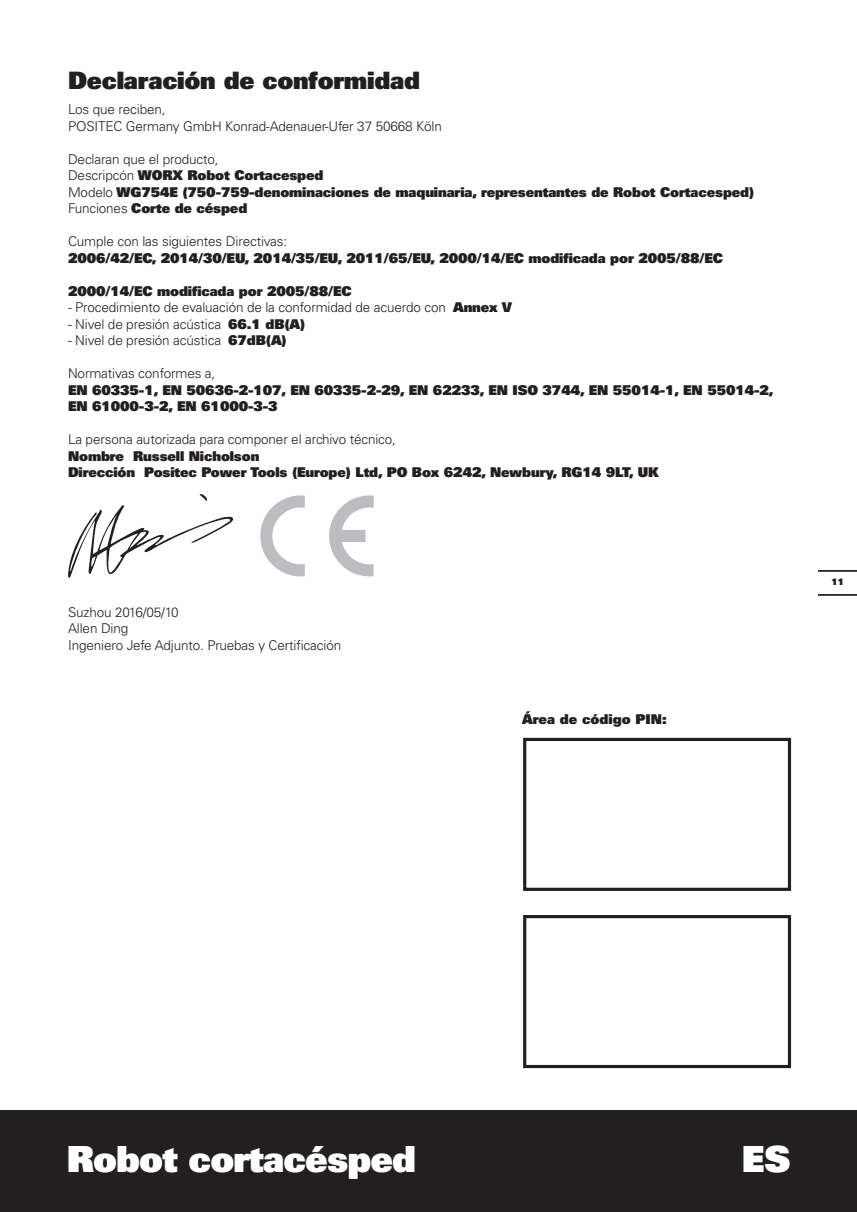
<style>
.page{position:relative;width:857px;height:1212px;background:#fff}
.page>*{position:absolute;margin:0;border:0;box-sizing:border-box;transform-origin:0 0}
.t1{font:900 36px "Univers";letter-spacing:-.025em;color:#fff}
.t2{font:900 24px "Univers";letter-spacing:-.01em;color:#231f20}
.t3{font:900 13.5px/16.5px "Univers";letter-spacing:-.01em;color:#231f20}
.t4{font:300 13.5px/16.5px "Univers";letter-spacing:-.01em;color:#231f20}
.t5{font:900 9px "Univers";color:#231f20}
.s1{font-weight:300}
.s2{font-weight:900}
</style>
<div class="page">
<div style="left:0;top:1110px;width:857px;height:102px;background:#231f20"></div>
<hr style="left:819px;top:594px;width:38px;height:2px;background:#000">
<hr style="left:819px;top:570px;width:38px;height:2px;background:#000">
<svg style="left:68px;top:494px;width:166px;height:84px"></svg>
<svg style="left:260px;top:495px;width:45px;height:81px"></svg>
<svg style="left:329px;top:495px;width:45px;height:81px"></svg>
<div style="left:523px;top:738px;width:268px;height:153px;border:3px solid #231f20"></div>
<div style="left:523px;top:915px;width:268px;height:153px;border:3px solid #231f20"></div>
<h2 class="t2" style="left:68px;top:64px;width:353px">Declaración de conformidad</h2>
<p class="t4" style="left:68px;top:101px;width:375px">Los que reciben,<br>POSITEC Germany GmbH Konrad-Adenauer-Ufer 37 50668 Köln</p>
<p class="t3" style="left:68px;top:150px;width:688px"><span class="s1">Declaran que el producto,<br>Descripcón</span> WORX Robot Cortacesped<br><span class="s1">Modelo</span> WG754E (750-759-denominaciones de maquinaria, representantes de Robot Cortacesped)<br><span class="s1">Funciones</span> Corte de césped</p>
<p class="t4" style="left:68px;top:233px;width:221px">Cumple con las siguientes Directivas:</p>
<p class="t3" style="left:68px;top:249px;width:656px">2006/42/EC, 2014/30/EU, 2014/35/EU, 2011/65/EU, 2000/14/EC modificada por 2005/88/EC</p>
<p class="t3" style="left:68px;top:282px;width:285px">2000/14/EC modificada por 2005/88/EC</p>
<p class="t4" style="left:68px;top:299px;width:445px">- Procedimiento de evaluación de la conformidad de acuerdo con <span class="s2">Annex V</span></p>
<p class="t4" style="left:68px;top:316px;width:239px">- Nivel de presión acústica <span class="s2">66.1 dB(A)</span></p>
<p class="t4" style="left:68px;top:332px;width:220px">- Nivel de presión acústica <span class="s2">67dB(A)</span></p>
<p class="t4" style="left:68px;top:365px;width:149px">Normativas conformes a,</p>
<p class="t3" style="left:68px;top:381px;width:707px">EN 60335-1, EN 50636-2-107, EN 60335-2-29, EN 62233, EN ISO 3744, EN 55014-1, EN 55014-2,<br>EN 61000-3-2, EN 61000-3-3</p>
<p class="t4" style="left:68px;top:431px;width:329px">La persona autorizada para componer el archivo técnico,</p>
<p class="t3" style="left:68px;top:447px;width:592px">Nombre Russell Nicholson<br>Dirección Positec Power Tools (Europe) Ltd, PO Box 6242, Newbury, RG14 9LT, UK</p>
<p class="t4" style="left:68px;top:604px;width:275px">Suzhou 2016/05/10<br>Allen Ding<br>Ingeniero Jefe Adjunto. Pruebas y Certificación</p>
<p class="t3" style="left:522px;top:710px;width:146px">Área de código PIN:</p>
<p class="t5" style="left:831px;top:576px;width:14px">11</p>
<h1 class="t1" style="left:67px;top:1135px;width:351px">Robot cortacésped</h1>
<h1 class="t1" style="left:742px;top:1135px;width:50px">ES</h1>
</div>
